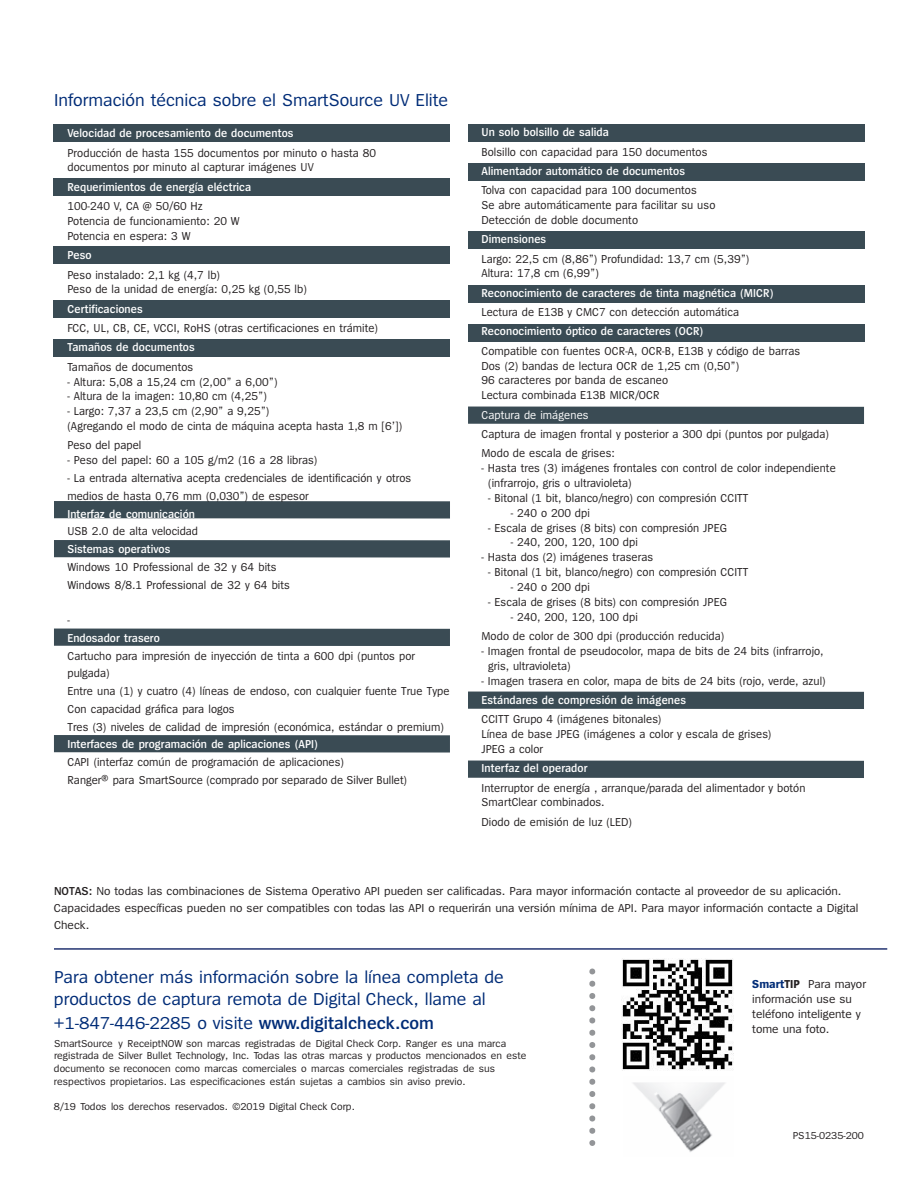
<style>
.page{position:relative;width:918px;height:1188px;background:#fff}
.page>*{position:absolute;margin:0;border:0;box-sizing:border-box;transform-origin:0 0}
.t1{font:18px/21.6px "Spiegel";color:#002c77}
.t2{font:12px/14.9px "Spiegel";letter-spacing:.005em;color:#231f20;scale:.95 1}
.t3{font:600 12px "Spiegel";letter-spacing:.005em;color:#fff;scale:.95 1}
.t4{font:12px/15px "Spiegel";letter-spacing:.005em;color:#231f20}
.t5{font:12px "Spiegel";letter-spacing:.005em;color:#fff;scale:.95 1}
.t6{font:10.5px/12.6px "Spiegel";color:#231f20}
.s1{font-weight:600}
.s2{font-weight:700;color:#002c77}
.s3{font-weight:700}
</style>
<div class="page">
<img style="left:622px;top:959px;width:111px;height:111px">
<svg style="left:589px;top:969px;width:6px;height:177px"></svg>
<img style="left:633px;top:1082px;width:92px;height:70px">
<div style="left:54px;top:125px;width:396px;height:17px;background:#3a4b54"></div>
<div style="left:54px;top:179px;width:396px;height:17px;background:#3a4b54"></div>
<div style="left:54px;top:246px;width:396px;height:17px;background:#3a4b54"></div>
<div style="left:54px;top:300px;width:396px;height:17px;background:#3a4b54"></div>
<div style="left:54px;top:339px;width:396px;height:17px;background:#3a4b54"></div>
<div style="left:54px;top:501px;width:396px;height:18px;background:#3a4b54"></div>
<div style="left:54px;top:540px;width:396px;height:18px;background:#3a4b54"></div>
<div style="left:54px;top:629px;width:396px;height:17px;background:#3a4b54"></div>
<div style="left:54px;top:735px;width:396px;height:18px;background:#3a4b54"></div>
<div style="left:468px;top:125px;width:396px;height:17px;background:#3a4b54"></div>
<div style="left:468px;top:164px;width:396px;height:17px;background:#3a4b54"></div>
<div style="left:468px;top:231px;width:396px;height:17px;background:#3a4b54"></div>
<div style="left:468px;top:285px;width:396px;height:17px;background:#3a4b54"></div>
<div style="left:468px;top:324px;width:396px;height:17px;background:#3a4b54"></div>
<div style="left:468px;top:407px;width:396px;height:17px;background:#3a4b54"></div>
<div style="left:468px;top:692px;width:396px;height:17px;background:#3a4b54"></div>
<div style="left:468px;top:761px;width:396px;height:17px;background:#3a4b54"></div>
<hr style="left:54px;top:948px;width:833px;height:2px;background:#233471">
<h1 class="t1" style="left:54px;top:90px;width:396px">Información técnica sobre el SmartSource UV Elite</h1>
<p class="t3" style="left:68px;top:129px;width:240px">Velocidad de procesamiento de documentos</p>
<p class="t2" style="left:68px;top:146px;width:326px">Producción de hasta 155 documentos por minuto o hasta 80 documentos por minuto al capturar imágenes UV</p>
<p class="t3" style="left:67px;top:182px;width:195px">Requerimientos de energía eléctrica</p>
<p class="t2" style="left:67px;top:200px;width:183px">100-240 V, CA @ 50/60 Hz<br>Potencia de funcionamiento: 20 W<br>Potencia en espera: 3 W</p>
<p class="t3" style="left:67px;top:251px;width:27px">Peso</p>
<p class="t2" style="left:67px;top:268px;width:253px">Peso instalado: 2,1 kg (4,7 lb)<br>Peso de la unidad de energía: 0,25 kg (0,55 lb)</p>
<p class="t3" style="left:67px;top:304px;width:81px">Certificaciones</p>
<p class="t2" style="left:67px;top:321px;width:328px">FCC, UL, CB, CE, VCCI, RoHS (otras certificaciones en trámite)</p>
<p class="t3" style="left:67px;top:343px;width:136px">Tamaños de documentos</p>
<p class="t2" style="left:68px;top:360px;width:134px">Tamaños de documentos</p>
<p class="t2" style="left:67px;top:375px;width:223px">- Altura: 5,08 a 15,24 cm (2,00” a 6,00”)</p>
<p class="t2" style="left:67px;top:390px;width:211px">- Altura de la imagen: 10,80 cm (4,25”)</p>
<p class="t2" style="left:67px;top:405px;width:354px">- Largo: 7,37 a 23,5 cm (2,90” a 9,25”)<br>(Agregando el modo de cinta de máquina acepta hasta 1,8 m [6’])</p>
<p class="t2" style="left:68px;top:439px;width:79px">Peso del papel</p>
<p class="t2" style="left:68px;top:454px;width:264px">- Peso del papel: 60 a 105 g/m2 (16 a 28 libras)</p>
<p class="t2" style="left:68px;top:470px;width:363px;line-height:17.7px">- La entrada alternativa acepta credenciales de identificación y otros medios de hasta 0,76 mm (0,030”) de espesor</p>
<p class="t3" style="left:68px;top:509px;width:136px">Interfaz de comunicación</p>
<p class="t2" style="left:68px;top:525px;width:139px">USB 2.0 de alta velocidad</p>
<p class="t3" style="left:68px;top:545px;width:110px">Sistemas operativos</p>
<p class="t2" style="left:68px;top:559px;width:235px;line-height:17.7px">Windows 10 Professional de 32 y 64 bits<br>Windows 8/8.1 Professional de 32 y 64 bits</p>
<p class="t2" style="left:68px;top:614px;width:4px">-</p>
<p class="t3" style="left:68px;top:634px;width:99px">Endosador trasero</p>
<p class="t2" style="left:68px;top:648px;width:404px;line-height:17.7px">Cartucho para impresión de inyección de tinta a 600 dpi (puntos por pulgada)<br>Entre una (1) y cuatro (4) líneas de endoso, con cualquier fuente True Type Con capacidad gráfica para logos<br>Tres (3) niveles de calidad de impresión (económica, estándar o premium)</p>
<p class="t3" style="left:68px;top:740px;width:265px">Interfaces de programación de aplicaciones (API)</p>
<p class="t2" style="left:68px;top:754px;width:359px;line-height:17.7px">CAPI (interfaz común de programación de aplicaciones)<br>Ranger® para SmartSource (comprado por separado de Silver Bullet)</p>
<p class="t3" style="left:482px;top:128px;width:136px">Un solo bolsillo de salida</p>
<p class="t2" style="left:482px;top:145px;width:239px">Bolsillo con capacidad para 150 documentos</p>
<p class="t3" style="left:482px;top:167px;width:216px">Alimentador automático de documentos</p>
<p class="t2" style="left:482px;top:184px;width:248px">Tolva con capacidad para 100 documentos<br>Se abre automáticamente para facilitar su uso<br>Detección de doble documento</p>
<p class="t3" style="left:482px;top:235px;width:70px">Dimensiones</p>
<p class="t2" style="left:482px;top:252px;width:283px">Largo: 22,5 cm (8,86”) Profundidad: 13,7 cm (5,39”)<br>Altura: 17,8 cm (6,99”)</p>
<p class="t3" style="left:482px;top:288px;width:309px">Reconocimiento de caracteres de tinta magnética (MICR)</p>
<p class="t2" style="left:482px;top:306px;width:273px">Lectura de E13B y CMC7 con detección automática</p>
<p class="t3" style="left:482px;top:327px;width:235px">Reconocimiento óptico de caracteres (OCR)</p>
<p class="t2" style="left:482px;top:344px;width:337px">Compatible con fuentes OCR-A, OCR-B, E13B y código de barras Dos (2) bandas de lectura OCR de 1,25 cm (0,50”)<br>96 caracteres por banda de escaneo<br>Lectura combinada E13B MICR/OCR</p>
<p class="t5" style="left:482px;top:410px;width:114px">Captura de imágenes</p>
<p class="t2" style="left:482px;top:425px;width:367px;line-height:19.4px">Captura de imagen frontal y posterior a 300 dpi (puntos por pulgada)<br>Modo de escala de grises:</p>
<p class="t2" style="left:488px;top:462px;width:367px;text-indent:-7px">- Hasta tres (3) imágenes frontales con control de color independiente (infrarrojo, gris o ultravioleta)</p>
<p class="t2" style="left:488px;top:491px;width:275px">- Bitonal (1 bit, blanco/negro) con compresión CCITT</p>
<p class="t2" style="left:511px;top:506px;width:85px">- 240 o 200 dpi</p>
<p class="t2" style="left:488px;top:521px;width:253px">- Escala de grises (8 bits) con compresión JPEG</p>
<p class="t2" style="left:511px;top:536px;width:135px">- 240, 200, 120, 100 dpi</p>
<p class="t2" style="left:482px;top:551px;width:182px">- Hasta dos (2) imágenes traseras</p>
<p class="t2" style="left:488px;top:566px;width:275px">- Bitonal (1 bit, blanco/negro) con compresión CCITT</p>
<p class="t2" style="left:511px;top:580px;width:85px">- 240 o 200 dpi</p>
<p class="t2" style="left:488px;top:595px;width:253px">- Escala de grises (8 bits) con compresión JPEG</p>
<p class="t2" style="left:482px;top:608px;width:257px;line-height:19.4px;text-indent:29px">- 240, 200, 120, 100 dpi<br>Modo de color de 300 dpi (producción reducida)</p>
<p class="t2" style="left:488px;top:644px;width:354px;text-indent:-7px">- Imagen frontal de pseudocolor, mapa de bits de 24 bits (infrarrojo, gris, ultravioleta)</p>
<p class="t2" style="left:482px;top:674px;width:364px">- Imagen trasera en color, mapa de bits de 24 bits (rojo, verde, azul)</p>
<p class="t3" style="left:481px;top:696px;width:217px">Estándares de compresión de imágenes</p>
<p class="t2" style="left:481px;top:713px;width:306px">CCITT Grupo 4 (imágenes bitonales)<br>Línea de base JPEG (imágenes a color y escala de grises)<br>JPEG a color</p>
<p class="t3" style="left:481px;top:764px;width:113px">Interfaz del operador</p>
<p class="t2" style="left:481px;top:781px;width:343px">Interruptor de energía , arranque/parada del alimentador y botón<br>SmartClear combinados.</p>
<p class="t2" style="left:481px;top:815px;width:160px">Diodo de emisión de luz (LED)</p>
<p class="t4" style="left:54px;top:883px;width:806px;line-height:16.8px"><span class="s1">NOTAS:</span> No todas las combinaciones de Sistema Operativo API pueden ser calificadas. Para mayor información contacte al proveedor de su aplicación.<br>Capacidades específicas pueden no ser compatibles con todas las API o requerirán una versión mínima de API. Para mayor información contacte a Digital<br>Check.</p>
<h1 class="t1" style="left:54px;top:967px;width:451px">Para obtener más información sobre la línea completa de productos de captura remota de Digital Check, llame al</h1>
<h1 class="t1" style="left:54px;top:1013px;width:382px">+1-847-446-2285 o visite <span class="s1">www.digitalcheck.com</span></h1>
<p class="t6" style="left:54px;top:1037px;width:474px">SmartSource y ReceiptNOW son marcas registradas de Digital Check Corp. Ranger es una marca registrada de Silver Bullet Technology, Inc. Todas las otras marcas y productos mencionados en este documento se reconocen como marcas comerciales o marcas comerciales registradas de sus respectivos propietarios. Las especificaciones están sujetas a cambios sin aviso previo.</p>
<p class="t6" style="left:54px;top:1100px;width:302px">8/19 Todos los derechos reservados. ©2019 Digital Check Corp.</p>
<p class="t4" style="left:752px;top:978px;width:115px"><span class="s2">Smart</span><span class="s3">TIP</span> Para mayor información use su teléfono inteligente y tome una foto.</p>
<p class="t6" style="left:793px;top:1130px;width:73px">PS15-0235-200</p>
</div>
